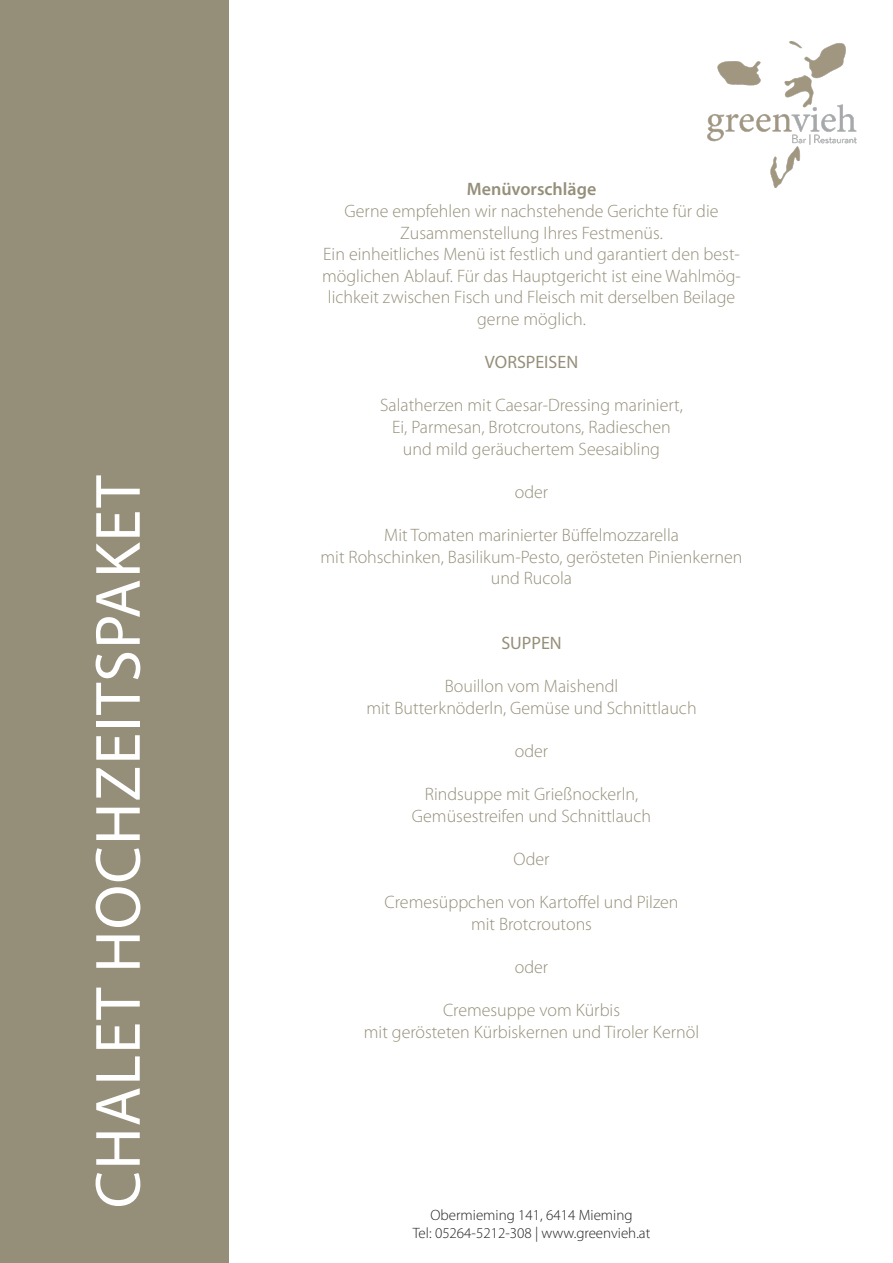
<style>
.page{position:relative;width:893px;height:1263px;background:#fff}
.page>*{position:absolute;margin:0;border:0;box-sizing:border-box;transform-origin:0 0}
.t1{font:64.5px "Myriad Pro";letter-spacing:.02em;color:#fff}
.t2{font:300 18px/21.6px "Myriad Pro";color:#958f7a;text-align:center}
.t3{font:18px "Myriad Pro";color:#958f7a}
.t4{font:600 18px "Myriad Pro";color:#958f7a}
.t5{font:300 15px/18px "Myriad Pro";color:#231f20;text-align:center}
</style>
<div class="page">
<div style="left:0;top:0;width:229px;height:1263px;background:#958f7a"></div>
<img style="left:707px;top:41px;width:149px;height:147px">
<h1 class="t1" style="left:78px;top:1208px;width:734px;rotate:-90deg">CHALET HOCHZEITSPAKET</h1>
<p class="t4" style="left:467px;top:178px;width:131px">Menüvorschläge</p>
<p class="t2" style="left:322px;top:200px;width:420px">Gerne empfehlen wir nachstehende Gerichte für die Zusammenstellung Ihres Festmenüs.<br>Ein einheitliches Menü ist festlich und garantiert den best&shy;möglichen Ablauf. Für das Hauptgericht ist eine Wahlmög&shy;lichkeit zwischen Fisch und Fleisch mit derselben Beilage gerne möglich.</p>
<p class="t3" style="left:485px;top:351px;width:95px">VORSPEISEN</p>
<p class="t2" style="left:380px;top:394px;width:304px">Salatherzen mit Caesar-Dressing mariniert,<br>Ei, Parmesan, Brotcroutons, Radieschen und mild geräuchertem Seesaibling</p>
<p class="t2" style="left:515px;top:481px;width:35px">oder</p>
<p class="t2" style="left:320px;top:524px;width:424px">Mit Tomaten marinierter Büffelmozzarella<br>mit Rohschinken, Basilikum-Pesto, gerösteten Pinienkernen und Rucola</p>
<p class="t3" style="left:501px;top:632px;width:62px">SUPPEN</p>
<p class="t2" style="left:366px;top:675px;width:332px">Bouillon vom Maishendl<br>mit Butterknöderln, Gemüse und Schnittlauch</p>
<p class="t2" style="left:515px;top:740px;width:35px">oder</p>
<p class="t2" style="left:412px;top:783px;width:241px">Rindsuppe mit Grießnockerln,<br>Gemüsestreifen und Schnittlauch</p>
<p class="t2" style="left:514px;top:848px;width:38px">Oder</p>
<p class="t2" style="left:385px;top:891px;width:295px">Cremesüppchen von Kartoffel und Pilzen mit Brotcroutons</p>
<p class="t2" style="left:515px;top:956px;width:35px">oder</p>
<p class="t2" style="left:364px;top:999px;width:337px">Cremesuppe vom Kürbis<br>mit gerösteten Kürbiskernen und Tiroler Kernöl</p>
<p class="t5" style="left:413px;top:1206px;width:239px">Obermieming 141, 6414 Mieming<br>Tel: 05264-5212-308 | www.greenvieh.at</p>
</div>
